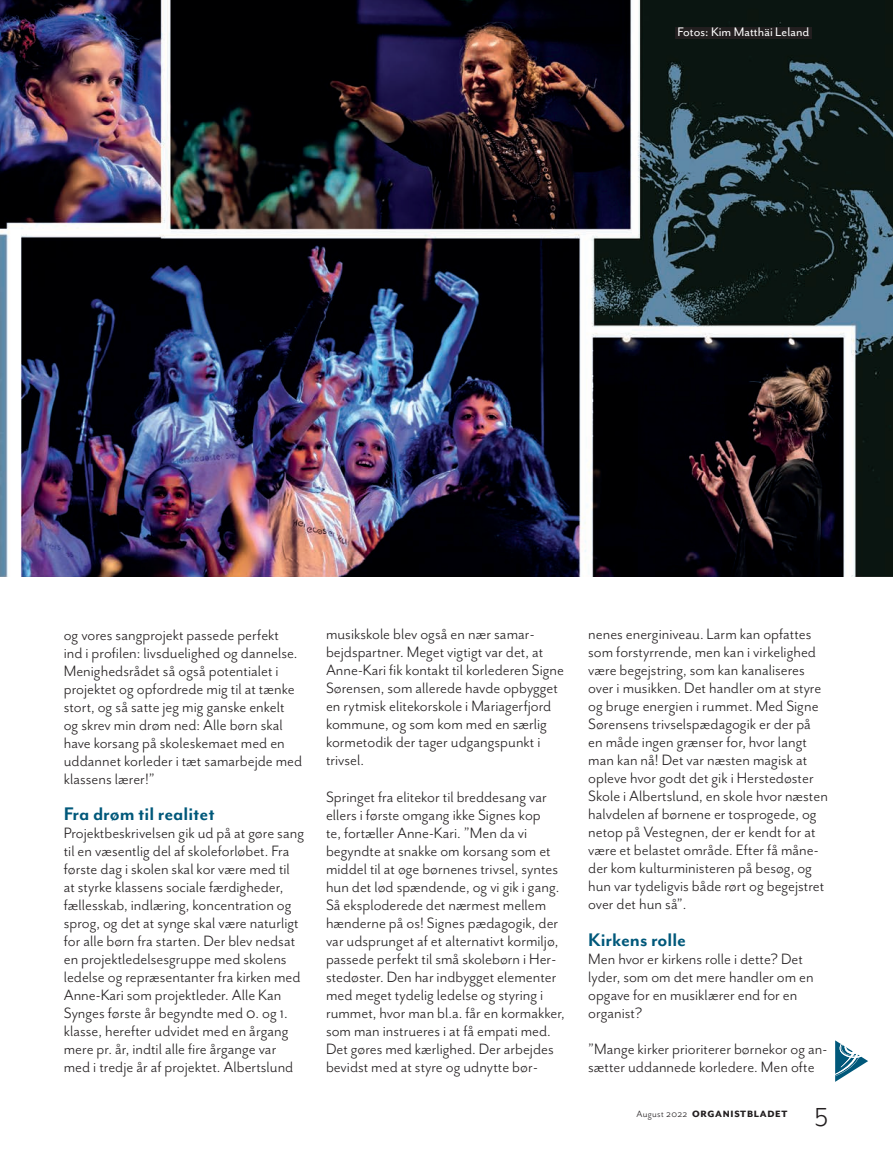
<style>
.page{position:relative;width:893px;height:1149px;background:#fff}
.page>*{position:absolute;margin:0;border:0;box-sizing:border-box;transform-origin:0 0}
.t1{font:30px "Mr Eaves San OT";color:#231f20}
.t2{font:700 21px "Mr Eaves Mod OT";color:#00587a}
.t3{font:17.25px/18px "Mr Eaves San OT";color:#231f20}
.t4{font:14.25px "Mr Eaves San OT";color:#fff}
.t5{font:800 10.5px "Mr Eaves Mod OT";letter-spacing:.07em;color:#231f20}
.s1{font-family:"Mr Eaves San OT";font-weight:400}
</style>
<div class="page">
<svg style="left:835px;top:1040px;width:33px;height:41px"></svg>
<img style="left:0;top:0;width:893px;height:576px">
<div style="left:675px;top:27px;width:137px;height:12px;background:#231f20"></div>
<p class="t4" style="left:678px;top:24px;width:133px">Fotos: Kim Matthäi Leland</p>
<p class="t3" style="left:64px;top:625px;width:240px">og vores sangprojekt passede perfekt<br>ind i profilen: livsduelighed og dannelse.<br>Menighedsrådet så også potentialet i projektet og opfordrede mig til at tænke stort, og så satte jeg mig ganske enkelt og skrev min drøm ned: Alle børn skal have korsang på skoleskemaet med en uddannet korleder i tæt samarbejde med klassens lærer!”</p>
<p class="t2" style="left:64px;top:801px;width:153px">Fra drøm til realitet</p>
<p class="t3" style="left:64px;top:823px;width:242px">Projektbeskrivelsen gik ud på at gøre sang til en væsentlig del af skoleforløbet. Fra første dag i skolen skal kor være med til at styrke klassens sociale færdigheder, fællesskab, indlæring, koncentration og sprog, og det at synge skal være naturligt for alle børn fra starten. Der blev nedsat en projektledelsesgruppe med skolens ledelse og repræsentanter fra kirken med Anne-Kari som projektleder. Alle Kan Synges første år begyndte med 0. og 1. klasse, herefter udvidet med en årgang mere pr. år, indtil alle fire årgange var med i tredje år af projektet. Albertslund</p>
<p class="t3" style="left:326px;top:625px;width:239px">musikskole blev også en nær samar&shy;bejdspartner. Meget vigtigt var det, at Anne-Kari fik kontakt til korlederen Signe Sørensen, som allerede havde opbygget en rytmisk elitekorskole i Mariagerfjord kommune, og som kom med en særlig kormetodik der tager udgangspunkt i trivsel.</p>
<p class="t3" style="left:326px;top:787px;width:240px">Springet fra elitekor til breddesang var ellers i første omgang ikke Signes kop<br>te, fortæller Anne-Kari. ”Men da vi begyndte at snakke om korsang som et middel til at øge børnenes trivsel, syntes hun det lød spændende, og vi gik i gang.<br>Så eksploderede det nærmest mellem hænderne på os! Signes pædagogik, der var udsprunget af et alternativt kormiljø, passede perfekt til små skolebørn i Her&shy;stedøster. Den har indbygget elementer med meget tydelig ledelse og styring i rummet, hvor man bl.a. får en kormakker, som man instrueres i at få empati med.<br>Det gøres med kærlighed. Der arbejdes bevidst med at styre og udnytte bør-</p>
<p class="t3" style="left:588px;top:625px;width:241px">nenes energiniveau. Larm kan opfattes som forstyrrende, men kan i virkelighed være begejstring, som kan kanaliseres over i musikken. Det handler om at styre og bruge energien i rummet. Med Signe Sørensens trivselspædagogik er der på en måde ingen grænser for, hvor langt man kan nå! Det var næsten magisk at opleve hvor godt det gik i Herstedøster Skole i Albertslund, en skole hvor næsten halvdelen af børnene er tosprogede, og netop på Vestegnen, der er kendt for at være et belastet område. Efter få måne&shy;der kom kulturministeren på besøg, og hun var tydeligvis både rørt og begejstret over det hun så”.</p>
<p class="t2" style="left:588px;top:927px;width:99px">Kirkens rolle</p>
<p class="t3" style="left:588px;top:949px;width:227px">Men hvor er kirkens rolle i dette? Det lyder, som om det mere handler om en opgave for en musiklærer end for en organist?</p>
<p class="t3" style="left:588px;top:1039px;width:241px">”Mange kirker prioriterer børnekor og an&shy;sætter uddannede korledere. Men ofte</p>
<p class="t5" style="left:636px;top:1107px;width:153px"><span class="s1">August 2022</span> ORGANISTBLADET</p>
<h1 class="t1" style="left:814px;top:1100px;width:15px">5</h1>
</div>
